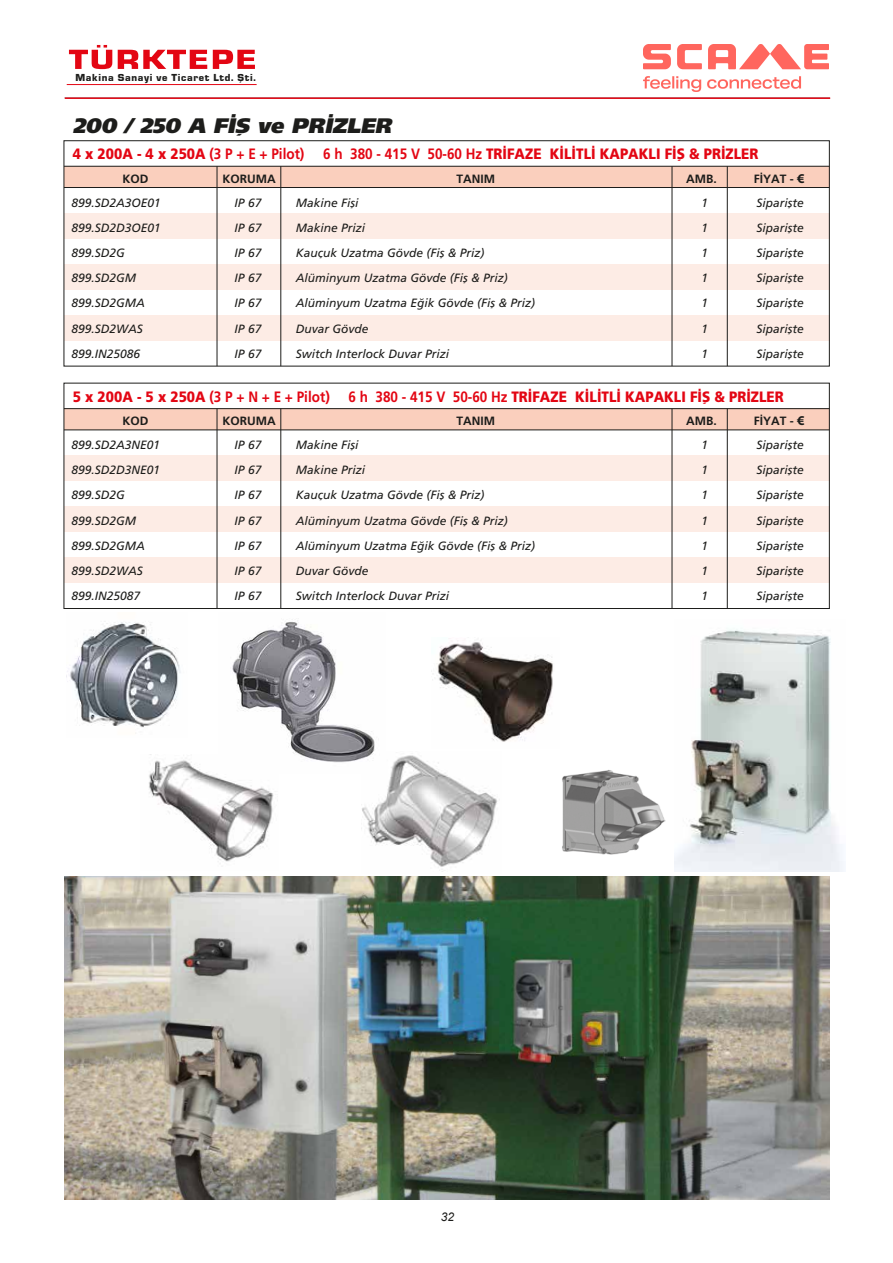
<style>
.page{position:relative;width:893px;height:1263px;background:#fff}
.page>*{position:absolute;margin:0;border:0;box-sizing:border-box;transform-origin:0 0}
.t1{font:italic 900 21px "Frutiger Tr Ultra";color:#1d1d1b}
.t2{font:900 15px "Frutiger Tr";color:#e30613;scale:.9 1}
.t3{font:700 15px "Frutiger Tr";color:#e30613;scale:.9 1}
.t4{font:italic 12px/25.2px "Frutiger Tr";color:#1d1d1b;text-align:justify}
.t5{font:700 12px "Frutiger Tr";color:#1d1d1b}
.t6{font:italic 12px "Arial";color:#1d1d1b}
.t7{font:10.5px "Eurostile T Blac";letter-spacing:.065em;color:#1d1d1b}
.s1{font-weight:700}
.s2{font-family:"Myriad Pro";font-size:13.5px}
.s3{font-weight:900}
</style>
<div class="page">
<img style="left:361px;top:755px;width:136px;height:117px">
<div style="left:64px;top:166px;width:765px;height:21px;background:#facfbd"></div>
<div style="left:64px;top:213px;width:765px;height:26px;background:#fdece5"></div>
<div style="left:64px;top:264px;width:765px;height:26px;background:#fdece5"></div>
<div style="left:64px;top:315px;width:765px;height:26px;background:#fdece5"></div>
<hr style="left:64px;top:166px;width:765px;height:1px;background:#1d1d1b">
<hr style="left:64px;top:187px;width:765px;height:1px;background:#1d1d1b">
<hr style="left:217px;top:166px;width:1px;height:200px;background:#1d1d1b">
<hr style="left:280px;top:166px;width:1px;height:200px;background:#1d1d1b">
<hr style="left:672px;top:166px;width:1px;height:200px;background:#1d1d1b">
<hr style="left:727px;top:166px;width:1px;height:200px;background:#1d1d1b">
<hr style="left:67px;top:84px;width:190px;height:1px;background:#e30613">
<svg style="left:69px;top:45px;width:43px;height:24px"></svg>
<svg style="left:118px;top:50px;width:89px;height:19px"></svg>
<svg style="left:213px;top:50px;width:42px;height:19px"></svg>
<hr style="left:65px;top:97px;width:765px;height:2px;background:#e30613">
<div style="left:64px;top:140px;width:766px;height:226px;border:1px solid #1d1d1b"></div>
<div style="left:64px;top:409px;width:765px;height:21px;background:#facfbd"></div>
<div style="left:64px;top:455px;width:765px;height:26px;background:#fdece5"></div>
<div style="left:64px;top:506px;width:765px;height:26px;background:#fdece5"></div>
<div style="left:64px;top:557px;width:765px;height:26px;background:#fdece5"></div>
<hr style="left:64px;top:408px;width:765px;height:1px;background:#1d1d1b">
<hr style="left:64px;top:429px;width:765px;height:1px;background:#1d1d1b">
<hr style="left:217px;top:409px;width:1px;height:199px;background:#1d1d1b">
<hr style="left:280px;top:409px;width:1px;height:199px;background:#1d1d1b">
<hr style="left:672px;top:409px;width:1px;height:199px;background:#1d1d1b">
<hr style="left:727px;top:409px;width:1px;height:199px;background:#1d1d1b">
<div style="left:64px;top:383px;width:766px;height:226px;border:1px solid #1d1d1b"></div>
<img style="left:64px;top:876px;width:765px;height:323px">
<img style="left:562px;top:770px;width:104px;height:85px">
<img style="left:432px;top:640px;width:121px;height:102px">
<img style="left:675px;top:629px;width:169px;height:242px">
<img style="left:149px;top:760px;width:125px;height:102px">
<img style="left:218px;top:620px;width:167px;height:153px">
<img style="left:66px;top:622px;width:115px;height:112px">
<img style="left:643px;top:44px;width:185px;height:47px">
<p class="t7" style="left:75px;top:72px;width:182px">Makina Sanayi ve Ticaret Ltd. Şti.</p>
<h1 class="t1" style="left:73px;top:113px;width:320px">200 / 250 A FİŞ ve PRİZLER</h1>
<p class="t2" style="left:73px;top:145px;width:259px">4 x 200A - 4 x 250A <span class="s1">(3 P + E + Pilot)</span></p>
<p class="t2" style="left:323px;top:145px;width:485px"><span class="s1">6 h 380 - 415 V 50-60 Hz</span> TR‹FAZE K‹L‹TL‹ KAPAKLI F‹Ş &amp; PR‹ZLER</p>
<p class="t5" style="left:122px;top:171px;width:28px">KOD</p>
<p class="t5" style="left:222px;top:171px;width:55px">KORUMA</p>
<p class="t5" style="left:457px;top:171px;width:40px">TANIM</p>
<p class="t5" style="left:686px;top:171px;width:32px">AMB.</p>
<p class="t5" style="left:754px;top:171px;width:52px">F‹YAT - <span class="s2">€</span></p>
<p class="t4" style="left:71px;top:190px;width:91px;text-align:left">899.SD2A3OE01<br>899.SD2D3OE01<br>899.SD2G<br>899.SD2GM<br>899.SD2GMA<br>899.SD2WAS<br>899.IN25086</p>
<p class="t4" style="left:296px;top:190px;width:241px;text-align:left">Makine Fişi<br>Makine Prizi<br>Kauçuk Uzatma Gövde (Fiş &amp; Priz)<br>Alüminyum Uzatma Gövde (Fiş &amp; Priz)<br>Alüminyum Uzatma Eğik Gövde (Fiş &amp; Priz)<br>Duvar Gövde<br>Switch Interlock Duvar Prizi</p>
<p class="t4" style="left:756px;top:190px;width:49px">Siparişte Siparişte Siparişte Siparişte Siparişte Siparişte Siparişte</p>
<p class="t4" style="left:235px;top:190px;width:28px">IP 67<br>IP 67<br>IP 67<br>IP 67<br>IP 67<br>IP 67<br>IP 67</p>
<p class="t4" style="left:701px;top:190px;width:8px">1<br>1<br>1<br>1<br>1<br>1<br>1</p>
<p class="t3" style="left:73px;top:387px;width:287px"><span class="s3">5 x 200A - 5 x 250A</span> (3 P + N + E + Pilot)</p>
<p class="t2" style="left:349px;top:387px;width:485px"><span class="s1">6 h 380 - 415 V 50-60 Hz</span> TR‹FAZE K‹L‹TL‹ KAPAKLI F‹fi &amp; PR‹ZLER</p>
<p class="t5" style="left:122px;top:414px;width:28px">KOD</p>
<p class="t5" style="left:222px;top:414px;width:55px">KORUMA</p>
<p class="t5" style="left:457px;top:414px;width:40px">TANIM</p>
<p class="t5" style="left:686px;top:414px;width:32px">AMB.</p>
<p class="t5" style="left:754px;top:414px;width:52px">F‹YAT - <span class="s2">€</span></p>
<p class="t4" style="left:71px;top:432px;width:90px;text-align:left">899.SD2A3NE01<br>899.SD2D3NE01<br>899.SD2G<br>899.SD2GM<br>899.SD2GMA<br>899.SD2WAS<br>899.IN25087</p>
<p class="t4" style="left:296px;top:432px;width:241px;text-align:left">Makine Fişi<br>Makine Prizi<br>Kauçuk Uzatma Gövde (Fiş &amp; Priz)<br>Alüminyum Uzatma Gövde (Fiş &amp; Priz)<br>Alüminyum Uzatma Eğik Gövde (Fiş &amp; Priz)<br>Duvar Gövde<br>Switch Interlock Duvar Prizi</p>
<p class="t4" style="left:756px;top:432px;width:49px">Siparişte Siparişte Siparişte Siparişte Siparişte Siparişte Siparişte</p>
<p class="t4" style="left:235px;top:432px;width:28px">IP 67<br>IP 67<br>IP 67<br>IP 67<br>IP 67<br>IP 67<br>IP 67</p>
<p class="t4" style="left:701px;top:432px;width:8px">1<br>1<br>1<br>1<br>1<br>1<br>1</p>
<p class="t6" style="left:441px;top:1209px;width:15px">32</p>
</div>
